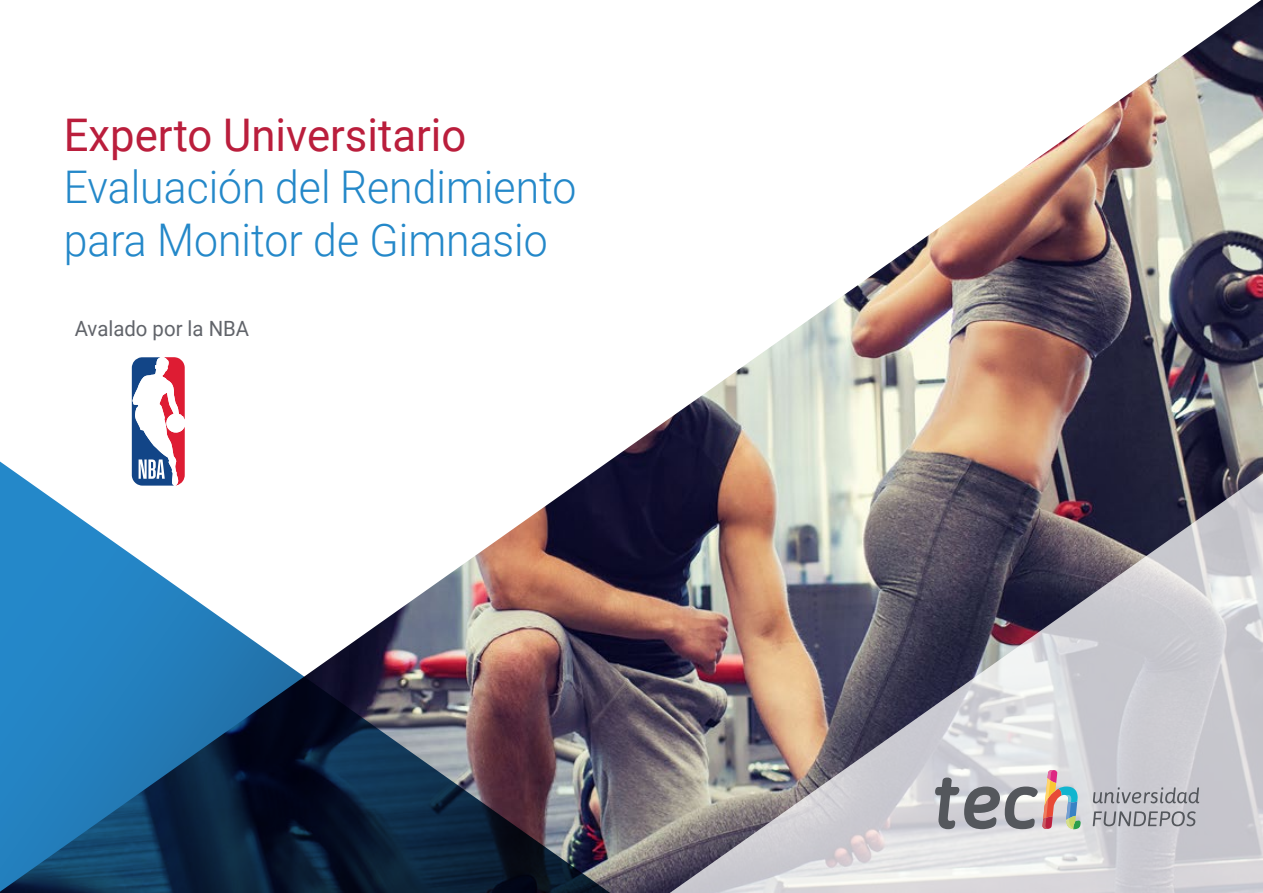
<style>
.page{position:relative;width:1263px;height:893px;background:#fff}
.page>*{position:absolute;margin:0;border:0;box-sizing:border-box;transform-origin:0 0}
.t1{font:300 45px/52.8px "Roboto";color:#2488c9;scale:.95 1}
.t2{font:45px "Roboto";color:#ba1e3c}
.t3{font:21px "Roboto";color:#61646a}
</style>
<div class="page">
<img style="left:131px;top:0;width:1132px;height:458px">
<img style="left:640px;top:458px;width:623px;height:435px">
<svg style="left:0;top:446px;width:640px;height:447px"></svg>
<svg style="left:132px;top:357px;width:53px;height:129px"></svg>
<svg style="left:935px;top:770px;width:145px;height:59px;background:#afadaf"></svg>
<svg style="left:1093px;top:787px;width:106px;height:16px;background:#a9aab0"></svg>
<svg style="left:1093px;top:811px;width:103px;height:15px;background:#a5a5ab"></svg>
<p class="t2" style="left:64px;top:103px;width:404px">Experto Universitario</p>
<p class="t1" style="left:64px;top:159px;width:541px">Evaluación del Rendimiento para Monitor de Gimnasio</p>
<p class="t3" style="left:75px;top:313px;width:176px">Avalado por la NBA</p>
</div>
